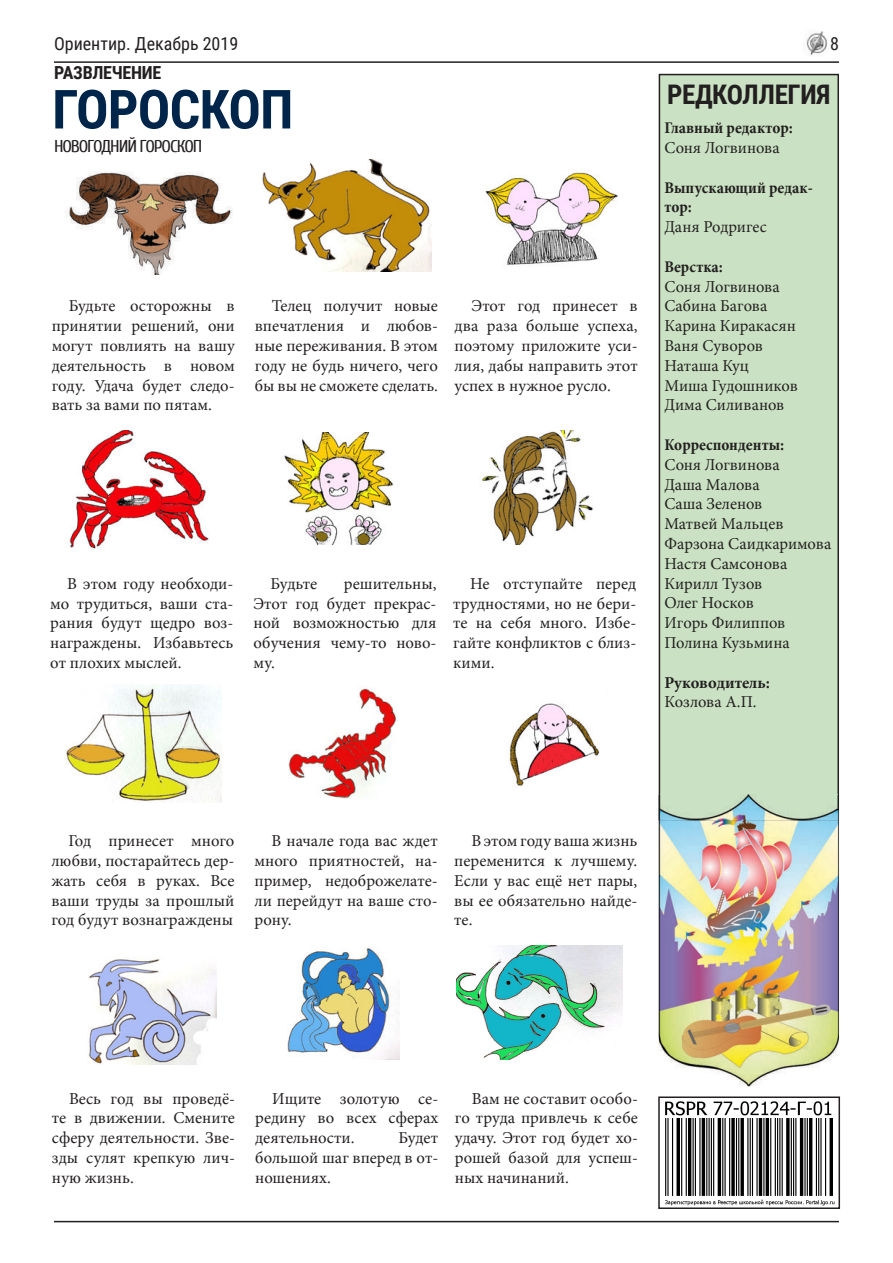
<style>
.page{position:relative;width:893px;height:1263px;background:#fff}
.page>*{position:absolute;margin:0;border:0;box-sizing:border-box;transform-origin:0 0}
.t1{font:700 54px "Roboto Condensed";letter-spacing:-.015em;color:#00254a}
.t2{font:700 27px "Roboto Condensed";letter-spacing:-.015em;color:#231f20}
.t3{font:18px "Roboto Condensed";color:#231f20}
.t4{font:700 18px "Roboto Condensed";letter-spacing:-.015em;color:#231f20}
.t5{font:17.1px "Cuprum";letter-spacing:-.06em;color:#231f20;scale:1.05 1}
.t6{font:16.5px/19.8px "Minion Pro";color:#231f20;text-align:justify}
.t7{font:700 condensed 16.5px/19.8px "Minion Pro";color:#231f20}
.t8{font:700 16.5px "Minion Pro";color:#231f20}
</style>
<div class="page">
<hr style="left:54px;top:61px;width:785px;height:2px;background:#231f20">
<hr style="left:54px;top:1221px;width:785px;height:1px;background:#231f20">
<img style="left:806px;top:31px;width:22px;height:25px">
<div style="left:659px;top:74px;width:180px;height:721px;background:#cae2c3"></div>
<img style="left:665px;top:1101px;width:170px;height:105px">
<div style="left:658px;top:1096px;width:182px;height:113px;border:2px solid #231f20"></div>
<img style="left:659px;top:795px;width:180px;height:291px">
<img style="left:659px;top:795px;width:179px;height:25px">
<img style="left:69px;top:171px;width:163px;height:103px">
<img style="left:262px;top:160px;width:170px;height:112px">
<img style="left:485px;top:172px;width:133px;height:93px">
<img style="left:69px;top:430px;width:140px;height:119px">
<img style="left:284px;top:433px;width:110px;height:112px">
<img style="left:479px;top:430px;width:114px;height:115px">
<img style="left:64px;top:684px;width:158px;height:119px">
<img style="left:288px;top:687px;width:110px;height:112px">
<img style="left:507px;top:703px;width:93px;height:83px">
<img style="left:88px;top:959px;width:128px;height:105px">
<img style="left:287px;top:947px;width:113px;height:113px">
<img style="left:456px;top:945px;width:167px;height:115px">
<p class="t3" style="left:54px;top:31px;width:186px">Ориентир. Декабрь 2019</p>
<p class="t3" style="left:830px;top:31px;width:10px">8</p>
<p class="t4" style="left:54px;top:60px;width:109px">РАЗВЛЕЧЕНИЕ</p>
<h1 class="t1" style="left:52px;top:71px;width:243px">ГОРОСКОП</h1>
<p class="t5" style="left:54px;top:137px;width:143px">НОВОГОДНИЙ ГОРОСКОП</p>
<h2 class="t2" style="left:667px;top:76px;width:165px">РЕДКОЛЛЕГИЯ</h2>
<p class="t7" style="left:664px;top:118px;width:130px">Главный редактор:</p>
<p class="t6" style="left:664px;top:138px;width:117px">Соня Логвинова</p>
<p class="t7" style="left:664px;top:177px;width:150px">Выпускающий редак&shy;тор:</p>
<p class="t6" style="left:664px;top:217px;width:104px">Даня Родригес</p>
<p class="t7" style="left:664px;top:257px;width:60px">Верстка:</p>
<p class="t6" style="left:664px;top:277px;width:135px;text-align:left">Соня Логвинова<br>Сабина Багова<br>Карина Киракасян<br>Ваня Суворов<br>Наташа Куц<br>Миша Гудошников<br>Дима Силиванов</p>
<p class="t7" style="left:664px;top:435px;width:121px">Корреспонденты:</p>
<p class="t6" style="left:664px;top:455px;width:168px;text-align:left">Соня Логвинова<br>Даша Малова<br>Саша Зеленов<br>Матвей Мальцев<br>Фарзона Саидкаримова<br>Настя Самсонова<br>Кирилл Тузов<br>Олег Носков<br>Игорь Филиппов<br>Полина Кузьмина</p>
<p class="t8" style="left:664px;top:671px;width:107px">Руководитель:</p>
<p class="t6" style="left:664px;top:692px;width:94px">Козлова А.П.</p>
<p class="t6" style="left:52px;top:296px;width:185px;text-indent:17px">Будьте осторожны в принятии решений, они могут повлиять на вашу деятельность в новом году. Удача будет следо&shy;вать за вами по пятам.</p>
<p class="t6" style="left:255px;top:296px;width:185px;text-indent:17px">Телец получит новые впечатления и любов&shy;ные переживания. В этом году не будь ничего, чего бы вы не сможете сделать.</p>
<p class="t6" style="left:455px;top:296px;width:185px;text-indent:17px">Этот год принесет в два раза больше успеха, поэтому приложите уси&shy;лия, дабы направить этот успех в нужное русло.</p>
<p class="t6" style="left:50px;top:574px;width:185px;text-indent:17px">В этом году необходи&shy;мо трудиться, ваши ста&shy;рания будут щедро воз&shy;награждены. Избавьтесь от плохих мыслей.</p>
<p class="t6" style="left:270px;top:574px;width:48px">Будьте</p>
<p class="t6" style="left:253px;top:574px;width:185px;text-indent:90px">решительны, Этот год будет прекрас&shy;ной возможностью для обучения чему-то ново&shy;му.</p>
<p class="t6" style="left:453px;top:574px;width:185px;text-indent:17px">Не отступайте перед трудностями, но не бери&shy;те на себя много. Избе&shy;гайте конфликтов с близ&shy;кими.</p>
<p class="t6" style="left:51px;top:831px;width:185px;text-indent:17px">Год принесет много любви, постарайтесь дер&shy;жать себя в руках. Все ваши труды за прошлый год будут вознаграждены</p>
<p class="t6" style="left:255px;top:831px;width:185px;text-indent:17px">В начале года вас ждет много приятностей, на&shy;пример, недоброжелате&shy;ли перейдут на ваше сто&shy;рону.</p>
<p class="t6" style="left:454px;top:831px;width:185px;text-indent:17px">В этом году ваша жизнь переменится к лучшему.<br>Если у вас ещё нет пары, вы ее обязательно найде&shy;те.</p>
<p class="t6" style="left:52px;top:1088px;width:185px;text-indent:17px">Весь год вы проведё&shy;те в движении. Смените сферу деятельности. Зве&shy;зды сулят крепкую лич&shy;ную жизнь.</p>
<p class="t6" style="left:255px;top:1088px;width:185px;text-indent:17px">Ищите золотую се&shy;редину во всех сферах деятельности.</p>
<p class="t6" style="left:255px;top:1128px;width:185px;text-indent:143px">Будет большой шаг вперед в от&shy;ношениях.</p>
<p class="t6" style="left:455px;top:1088px;width:185px;text-indent:17px">Вам не составит особо&shy;го труда привлечь к себе удачу. Этот год будет хо&shy;рошей базой для успеш&shy;ных начинаний.</p>
</div>
